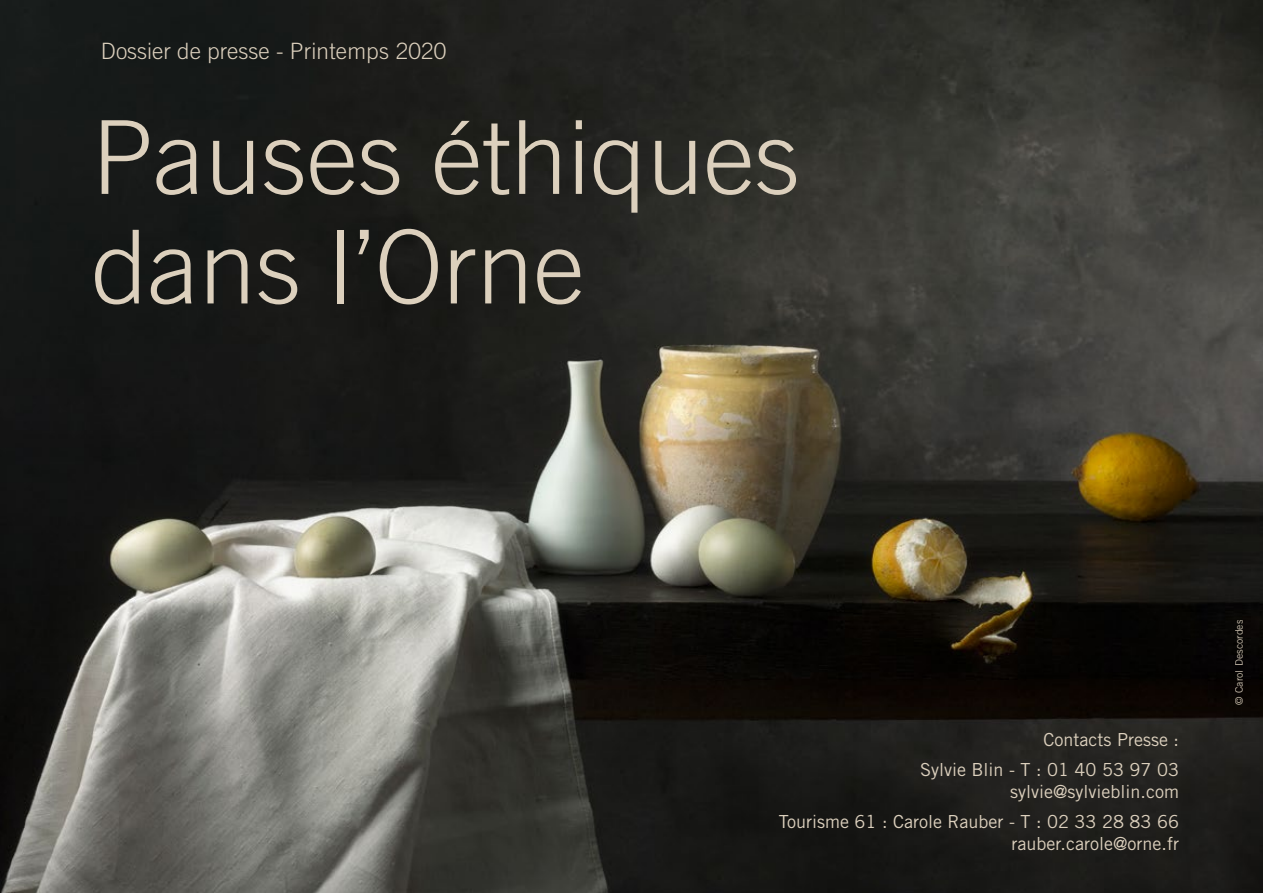
<style>
.page{position:relative;width:1263px;height:893px;background:#fff}
.page>*{position:absolute;margin:0;border:0;box-sizing:border-box;transform-origin:0 0}
.t1{font:300 102px/109.5px "Trade Gothic LT Std";color:#dcd0bd}
.t2{font:300 22.5px "Trade Gothic LT Std";color:#dcd0bd}
.t3{font:18px/30.2px "Trade Gothic LT Std";color:#dcd0bd;text-align:right}
.t4{font:10.5px "Trade Gothic LT Std";color:#dcd0bd}
</style>
<div class="page">
<img style="left:0;top:0;width:1263px;height:893px">
<p class="t2" style="left:101px;top:37px;width:347px">Dossier de presse - Printemps 2020</p>
<h1 class="t1" style="left:91px;top:102px;width:710px">Pauses éthiques dans l’Orne</h1>
<p class="t3" style="left:920px;top:724px;width:260px">Contacts Presse :<br>Sylvie Blin - T : 01 40 53 97 03</p>
<p class="t3" style="left:779px;top:776px;width:402px">sylvie@sylvieblin.com<br>Tourisme 61 : Carole Rauber - T : 02 33 28 83 66</p>
<p class="t3" style="left:1011px;top:828px;width:169px">rauber.carole@orne.fr</p>
<p class="t4" style="left:1233px;top:704px;width:86px;rotate:-90deg">© Carol Descordes</p>
</div>
